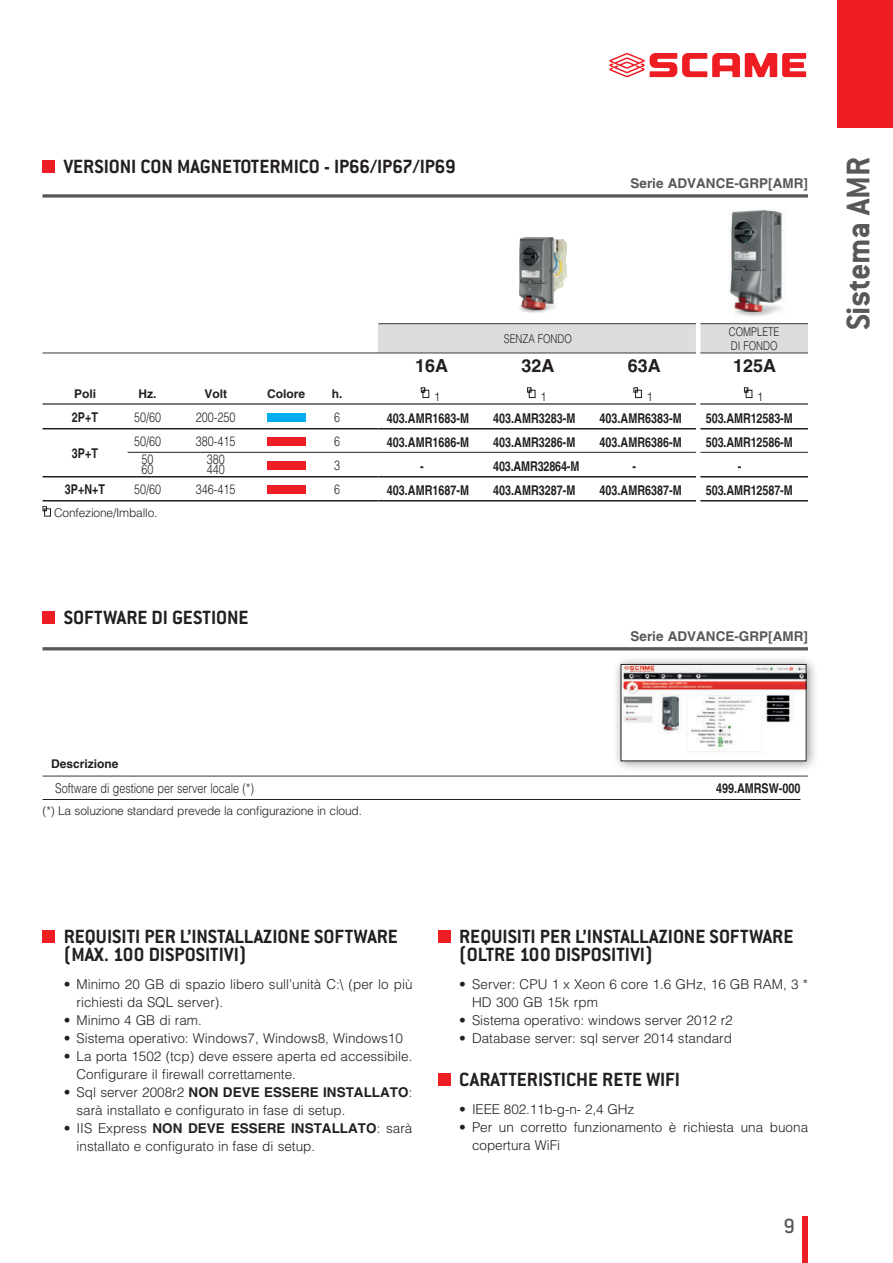
<style>
.page{position:relative;width:893px;height:1263px;background:#fff}
.page>*{position:absolute;margin:0;border:0;box-sizing:border-box;transform-origin:0 0}
.t1{font:700 36px "Conduit ITC";letter-spacing:-.005em;color:#57585a}
.t2{font:500 22.5px "Conduit ITC";color:#57585a}
.t3{font:700 21px/18px "Conduit ITC";color:#231f20}
.t4{font:700 18px "Helvetica";color:#231f20}
.t5{font:300 13.5px/18px "Helvetica";color:#231f20}
.t6{font:700 13.5px/24px "Helvetica";color:#231f20;scale:.8 1}
.t7{font:300 13.5px "Helvetica";color:#231f20;scale:.8 1}
.t8{font:700 13.5px "Helvetica";color:#57585a}
.t9{font:300 12px "Helvetica";letter-spacing:-.015em;color:#231f20}
.t10{font:700 12px "Helvetica";color:#231f20}
.t11{font:300 12px/13.5px "Helvetica";letter-spacing:-.015em;color:#231f20;scale:.8 1}
.s1{font-weight:700}
</style>
<div class="page">
<svg style="left:609px;top:53px;width:197px;height:24px"></svg>
<div style="left:838px;top:0;width:55px;height:128px;background:#ee1d23"></div>
<div style="left:803px;top:1216px;width:5px;height:47px;background:#ee1d23"></div>
<img style="left:728px;top:209px;width:56px;height:107px">
<svg style="left:43px;top:194px;width:765px;height:4px;background:#737476"></svg>
<hr style="left:43px;top:403px;width:765px;height:2px;background:#231f20">
<hr style="left:43px;top:428px;width:335px;height:1px;background:#231f20">
<hr style="left:128px;top:452px;width:250px;height:1px;background:#231f20">
<hr style="left:43px;top:476px;width:335px;height:1px;background:#231f20">
<hr style="left:43px;top:500px;width:335px;height:1px;background:#231f20">
<div style="left:267px;top:413px;width:38px;height:9px;background:#00aeef"></div>
<div style="left:267px;top:437px;width:38px;height:9px;background:#ee1d23"></div>
<div style="left:267px;top:461px;width:38px;height:9px;background:#ee1d23"></div>
<div style="left:267px;top:485px;width:38px;height:9px;background:#ee1d23"></div>
<hr style="left:378px;top:428px;width:430px;height:1px;background:#231f20">
<hr style="left:378px;top:452px;width:430px;height:1px;background:#231f20">
<hr style="left:378px;top:476px;width:430px;height:1px;background:#231f20">
<hr style="left:378px;top:500px;width:430px;height:1px;background:#231f20">
<svg style="left:421px;top:387px;width:8px;height:11px"></svg>
<svg style="left:527px;top:387px;width:9px;height:11px"></svg>
<svg style="left:633px;top:387px;width:9px;height:11px"></svg>
<svg style="left:744px;top:387px;width:9px;height:11px"></svg>
<div style="left:378px;top:323px;width:430px;height:30px;background:#dcdddf"></div>
<hr style="left:378px;top:323px;width:430px;height:1px;background:#57585a">
<img style="left:560px;top:239px;width:7px;height:49px">
<img style="left:519px;top:237px;width:41px;height:76px">
<hr style="left:43px;top:352px;width:765px;height:2px;background:#57585a">
<svg style="left:43px;top:506px;width:8px;height:11px"></svg>
<hr style="left:696px;top:320px;width:4px;height:184px;background:#fff">
<div style="left:43px;top:160px;width:12px;height:13px;background:#ee1d23"></div>
<hr style="left:43px;top:647px;width:765px;height:3px;background:#57585a">
<hr style="left:43px;top:775px;width:765px;height:2px;background:#57585a">
<div style="left:612px;top:655px;width:206px;height:118px;background:#231f20;opacity:.5"></div>
<img style="left:623px;top:666px;width:181px;height:93px">
<div style="left:621px;top:664px;width:185px;height:97px;border:1px solid #231f20"></div>
<hr style="left:43px;top:799px;width:757px;height:1px;background:#231f20">
<div style="left:43px;top:611px;width:12px;height:13px;background:#ee1d23"></div>
<div style="left:43px;top:930px;width:12px;height:13px;background:#ee1d23"></div>
<div style="left:438px;top:930px;width:13px;height:13px;background:#ee1d23"></div>
<div style="left:438px;top:1073px;width:13px;height:12px;background:#ee1d23"></div>
<h3 class="t3" style="left:64px;top:157px;width:393px">VERSIONI CON MAGNETOTERMICO - IP66/IP67/IP69</h3>
<p class="t8" style="left:631px;top:175px;width:179px">Serie ADVANCE-GRP[AMR]</p>
<p class="t10" style="left:74px;top:386px;width:24px">Poli</p>
<p class="t10" style="left:139px;top:386px;width:19px">Hz.</p>
<p class="t10" style="left:204px;top:386px;width:24px">Volt</p>
<p class="t10" style="left:267px;top:386px;width:40px">Colore</p>
<p class="t10" style="left:332px;top:386px;width:12px">h.</p>
<p class="t6" style="left:72px;top:405px;width:34px">2P+T</p>
<p class="t7" style="left:134px;top:409px;width:35px">50/60</p>
<p class="t7" style="left:196px;top:409px;width:51px">200-250</p>
<p class="t7" style="left:334px;top:409px;width:9px">6</p>
<p class="t7" style="left:134px;top:433px;width:35px">50/60</p>
<p class="t7" style="left:196px;top:433px;width:51px">380-415</p>
<p class="t7" style="left:334px;top:433px;width:9px">6</p>
<p class="t7" style="left:142px;top:450px;width:17px">50</p>
<p class="t7" style="left:207px;top:450px;width:24px">380</p>
<p class="t6" style="left:72px;top:441px;width:34px">3P+T</p>
<p class="t7" style="left:142px;top:461px;width:17px">60</p>
<p class="t7" style="left:207px;top:461px;width:24px">440</p>
<p class="t7" style="left:334px;top:457px;width:9px">3</p>
<p class="t6" style="left:65px;top:477px;width:52px">3P+N+T</p>
<p class="t7" style="left:134px;top:481px;width:35px">50/60</p>
<p class="t7" style="left:196px;top:481px;width:51px">346-415</p>
<p class="t7" style="left:334px;top:481px;width:9px">6</p>
<p class="t9" style="left:54px;top:505px;width:105px">Confezione/Imballo.</p>
<h3 class="t3" style="left:64px;top:608px;width:186px">SOFTWARE DI GESTIONE</h3>
<h3 class="t4" style="left:415px;top:355px;width:35px">16A</h3>
<p class="t9" style="left:434px;top:389px;width:8px">1</p>
<p class="t6" style="left:387px;top:406px;width:104px">403.AMR1683-M</p>
<p class="t6" style="left:387px;top:430px;width:104px">403.AMR1686-M</p>
<p class="t6" style="left:420px;top:454px;width:6px">-</p>
<p class="t6" style="left:387px;top:478px;width:104px">403.AMR1687-M</p>
<p class="t11" style="left:504px;top:332px;width:87px">SENZA FONDO</p>
<p class="t11" style="left:729px;top:325px;width:65px">COMPLETE<br>DI FONDO</p>
<h3 class="t4" style="left:521px;top:355px;width:35px">32A</h3>
<p class="t9" style="left:540px;top:389px;width:8px">1</p>
<p class="t6" style="left:493px;top:406px;width:109px">403.AMR3283-M<br>403.AMR3286-M<br>403.AMR32864-M<br>403.AMR3287-M</p>
<h3 class="t4" style="left:628px;top:355px;width:35px">63A</h3>
<p class="t9" style="left:646px;top:389px;width:8px">1</p>
<p class="t6" style="left:600px;top:406px;width:104px">403.AMR6383-M</p>
<p class="t6" style="left:600px;top:430px;width:104px">403.AMR6386-M</p>
<p class="t6" style="left:633px;top:454px;width:6px">-</p>
<p class="t6" style="left:600px;top:478px;width:104px">403.AMR6387-M</p>
<h3 class="t4" style="left:733px;top:355px;width:45px">125A</h3>
<p class="t9" style="left:757px;top:389px;width:8px">1</p>
<p class="t6" style="left:706px;top:406px;width:110px">503.AMR12583-M</p>
<p class="t6" style="left:706px;top:430px;width:110px">503.AMR12586-M</p>
<p class="t6" style="left:738px;top:454px;width:6px">-</p>
<p class="t6" style="left:706px;top:478px;width:110px">503.AMR12587-M</p>
<p class="t8" style="left:631px;top:628px;width:179px">Serie ADVANCE-GRP[AMR]</p>
<h1 class="t1" style="left:837px;top:330px;width:175px;rotate:-90deg">Sistema AMR</h1>
<p class="t10" style="left:51px;top:757px;width:69px">Descrizione</p>
<p class="t7" style="left:55px;top:780px;width:250px">Software di gestione per server locale (*)</p>
<p class="t6" style="left:716px;top:776px;width:107px">499.AMRSW-000</p>
<p class="t9" style="left:43px;top:804px;width:321px">(*) La soluzione standard prevede la configurazione in cloud.</p>
<h3 class="t3" style="left:64px;top:927px;width:336px">REQUISITI PER L’INSTALLAZIONE SOFTWARE (MAX. 100 DISPOSITIVI)</h3>
<h3 class="t3" style="left:459px;top:927px;width:336px">REQUISITI PER L’INSTALLAZIONE SOFTWARE (OLTRE 100 DISPOSITIVI)</h3>
<p class="t5" style="left:77px;top:975px;width:337px;text-indent:-13px">• Minimo 20 GB di spazio libero sull’unità C:\ (per lo più richiesti da SQL server).</p>
<p class="t5" style="left:64px;top:1011px;width:140px">• Minimo 4 GB di ram.</p>
<p class="t5" style="left:64px;top:1029px;width:341px">• Sistema operativo: Windows7, Windows8, Windows10</p>
<p class="t5" style="left:77px;top:1047px;width:337px;text-indent:-13px">• La porta 1502 (tcp) deve essere aperta ed accessibile.<br>Configurare il firewall correttamente.</p>
<p class="t5" style="left:77px;top:1083px;width:337px;text-indent:-13px">• Sql server 2008r2 <span class="s1">NON DEVE ESSERE INSTALLATO</span>: sarà installato e configurato in fase di setup.</p>
<p class="t5" style="left:77px;top:1119px;width:337px;text-indent:-13px">• IIS Express <span class="s1">NON DEVE ESSERE INSTALLATO</span>: sarà installato e configurato in fase di setup.</p>
<p class="t5" style="left:472px;top:975px;width:337px;text-indent:-13px">• Server: CPU 1 x Xeon 6 core 1.6 GHz, 16 GB RAM, 3 *<br>HD 300 GB 15k rpm</p>
<p class="t5" style="left:459px;top:1011px;width:275px">• Sistema operativo: windows server 2012 r2</p>
<p class="t5" style="left:459px;top:1029px;width:274px">• Database server: sql server 2014 standard</p>
<h3 class="t3" style="left:459px;top:1070px;width:222px">CARATTERISTICHE RETE WIFI</h3>
<p class="t5" style="left:459px;top:1100px;width:176px">• IEEE 802.11b-g-n- 2,4 GHz</p>
<p class="t5" style="left:472px;top:1118px;width:338px;text-indent:-13px">• Per un corretto funzionamento è richiesta una buona copertura WiFi</p>
<h2 class="t2" style="left:783px;top:1214px;width:13px">9</h2>
</div>
